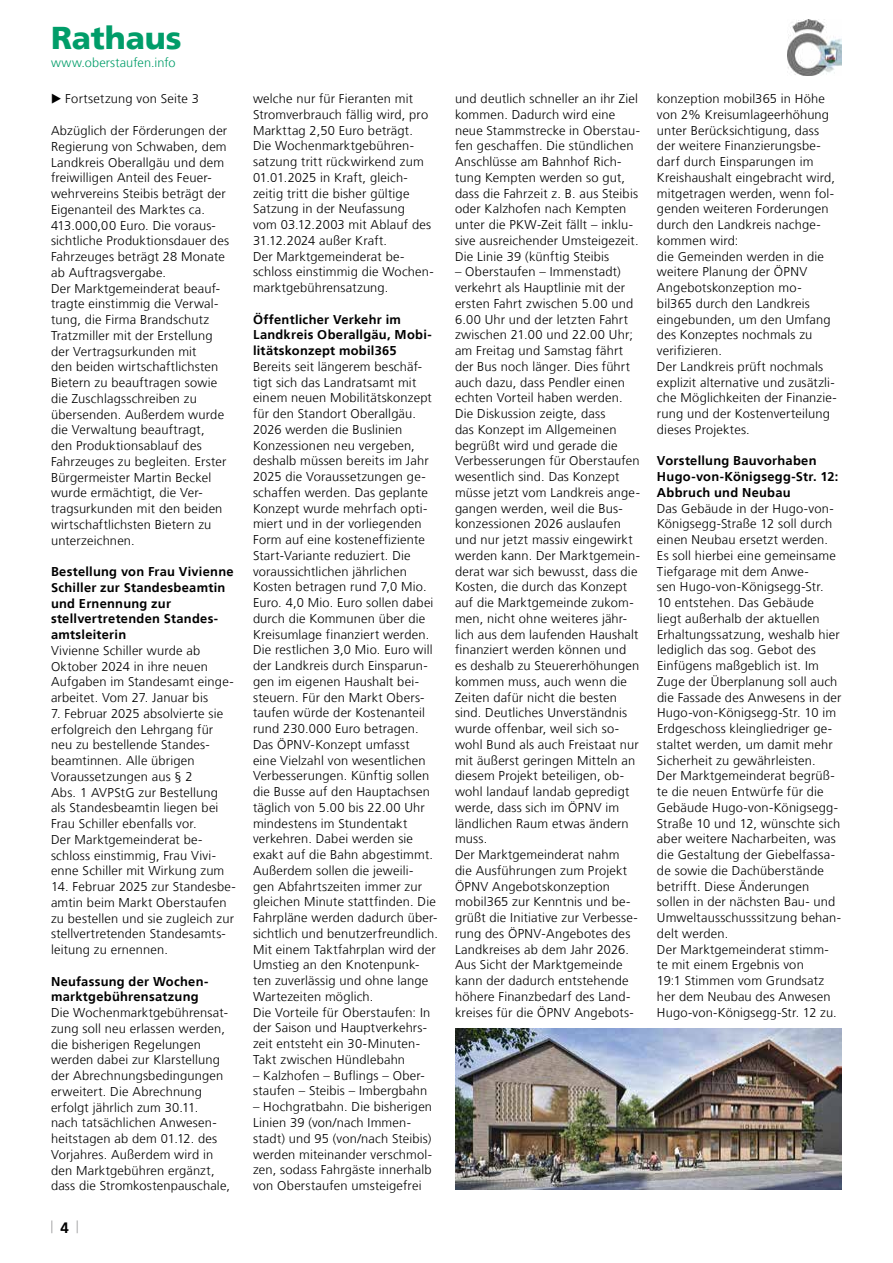
<style>
.page{position:relative;width:893px;height:1263px;background:#fff}
.page>*{position:absolute;margin:0;border:0;box-sizing:border-box;transform-origin:0 0}
.t1{font:900 31.5px "Frutiger LT";letter-spacing:-.005em;color:#009d69}
.t2{font:700 15px "Frutiger LT";color:#000}
.t3{font:300 12.75px/15.8px "Frutiger LT";letter-spacing:.015em;color:#000}
.t4{font:700 12.75px/15.8px "Frutiger LT";letter-spacing:.02em;color:#000}
.t5{font:300 12.75px "Frutiger LT";letter-spacing:.005em;color:#009d69}
</style>
<div class="page">
<svg style="left:51px;top:1220px;width:2px;height:13px"></svg>
<svg style="left:77px;top:1220px;width:1px;height:13px"></svg>
<img style="left:788px;top:20px;width:54px;height:55px">
<img style="left:455px;top:1029px;width:387px;height:161px">
<h1 class="t1" style="left:51px;top:19px;width:132px">Rathaus</h1>
<p class="t5" style="left:51px;top:56px;width:126px">www.oberstaufen.info</p>
<p class="t3" style="left:51px;top:91px;width:149px">▶ Fortsetzung von Seite 3</p>
<p class="t3" style="left:51px;top:123px;width:180px">Abzüglich der Förderungen der<br>Regierung von Schwaben, dem<br>Landkreis Oberallgäu und dem freiwilligen Anteil des Feuer&shy;wehrvereins Steibis beträgt der<br>Eigenanteil des Marktes ca.<br>413.000,00 Euro. Die voraus&shy;sichtliche Produktionsdauer des<br>Fahrzeuges beträgt 28 Monate ab Auftragsvergabe.<br>Der Marktgemeinderat beauf&shy;tragte einstimmig die Verwal&shy;tung, die Firma Brandschutz<br>Tratzmiller mit der Erstellung der Vertragsurkunden mit<br>den beiden wirtschaftlichsten<br>Bietern zu beauftragen sowie die Zuschlagsschreiben zu übersenden. Außerdem wurde die Verwaltung beauftragt,<br>den Produktionsablauf des<br>Fahrzeuges zu begleiten. Erster<br>Bürgermeister Martin Beckel wurde ermächtigt, die Ver&shy;tragsurkunden mit den beiden wirtschaftlichsten Bietern zu unterzeichnen.</p>
<p class="t4" style="left:51px;top:564px;width:184px">Bestellung von Frau Vivienne<br>Schiller zur Standesbeamtin und Ernennung zur stellvertretenden Standes&shy;amtsleiterin</p>
<p class="t3" style="left:51px;top:643px;width:184px">Vivienne Schiller wurde ab<br>Oktober 2024 in ihre neuen<br>Aufgaben im Standesamt einge&shy;arbeitet. Vom 27. Januar bis</p>
<p class="t3" style="left:51px;top:706px;width:175px">7. Februar 2025 absolvierte sie erfolgreich den Lehrgang für neu zu bestellende Standes&shy;beamtinnen. Alle übrigen<br>Voraussetzungen aus § 2<br>Abs. 1 AVPStG zur Bestellung als Standesbeamtin liegen bei<br>Frau Schiller ebenfalls vor.<br>Der Marktgemeinderat be&shy;schloss einstimmig, Frau Vivi&shy;enne Schiller mit Wirkung zum</p>
<p class="t3" style="left:51px;top:879px;width:186px">14. Februar 2025 zur Standesbe&shy;amtin beim Markt Oberstaufen zu bestellen und sie zugleich zur stellvertretenden Standesamts&shy;leitung zu ernennen.</p>
<p class="t4" style="left:51px;top:973px;width:159px">Neufassung der Wochen&shy;marktgebührensatzung</p>
<p class="t3" style="left:51px;top:1005px;width:181px">Die Wochenmarktgebührensat&shy;zung soll neu erlassen werden, die bisherigen Regelungen werden dabei zur Klarstellung der Abrechnungsbedingungen erweitert. Die Abrechnung erfolgt jährlich zum 30.11.<br>nach tatsächlichen Anwesen&shy;heitstagen ab dem 01.12. des<br>Vorjahres. Außerdem wird in den Marktgebühren ergänzt, dass die Stromkostenpauschale,</p>
<p class="t2" style="left:60px;top:1218px;width:10px">4</p>
<p class="t3" style="left:253px;top:91px;width:182px">welche nur für Fieranten mit<br>Stromverbrauch fällig wird, pro<br>Markttag 2,50 Euro beträgt.<br>Die Wochenmarktgebühren&shy;satzung tritt rückwirkend zum<br>01.01.2025 in Kraft, gleich&shy;zeitig tritt die bisher gültige<br>Satzung in der Neufassung<br>vom 03.12.2003 mit Ablauf des<br>31.12.2024 außer Kraft.<br>Der Marktgemeinderat be&shy;schloss einstimmig die Wochen&shy;marktgebührensatzung.</p>
<p class="t4" style="left:253px;top:311px;width:180px">Öffentlicher Verkehr im<br>Landkreis Oberallgäu, Mobi&shy;litätskonzept mobil365</p>
<p class="t3" style="left:253px;top:359px;width:186px">Bereits seit längerem beschäf&shy;tigt sich das Landratsamt mit einem neuen Mobilitätskonzept für den Standort Oberallgäu.<br>2026 werden die Buslinien<br>Konzessionen neu vergeben, deshalb müssen bereits im Jahr<br>2025 die Voraussetzungen ge&shy;schaffen werden. Das geplante<br>Konzept wurde mehrfach opti&shy;miert und in der vorliegenden<br>Form auf eine kosteneffiziente<br>Start-Variante reduziert. Die voraussichtlichen jährlichen<br>Kosten betragen rund 7,0 Mio.<br>Euro. 4,0 Mio. Euro sollen dabei durch die Kommunen über die<br>Kreisumlage finanziert werden.<br>Die restlichen 3,0 Mio. Euro will der Landkreis durch Einsparun&shy;gen im eigenen Haushalt bei&shy;steuern. Für den Markt Obers&shy;taufen würde der Kostenanteil rund 230.000 Euro betragen.<br>Das ÖPNV-Konzept umfasst<br>eine Vielzahl von wesentlichen<br>Verbesserungen. Künftig sollen die Busse auf den Hauptachsen täglich von 5.00 bis 22.00 Uhr mindestens im Stundentakt verkehren. Dabei werden sie exakt auf die Bahn abgestimmt.<br>Außerdem sollen die jeweili-<br>gen Abfahrtszeiten immer zur gleichen Minute stattfinden. Die<br>Fahrpläne werden dadurch über&shy;sichtlich und benutzerfreundlich.<br>Mit einem Taktfahrplan wird der<br>Umstieg an den Knotenpunk&shy;ten zuverlässig und ohne lange<br>Wartezeiten möglich.<br>Die Vorteile für Oberstaufen: In der Saison und Hauptverkehrs&shy;zeit entsteht ein 30-Minuten-<br>Takt zwischen Hündlebahn</p>
<p class="t3" style="left:253px;top:1068px;width:176px">– Kalzhofen – Buflings – Ober&shy;staufen – Steibis – Imbergbahn</p>
<p class="t3" style="left:253px;top:1099px;width:181px">– Hochgratbahn. Die bisherigen<br>Linien 39 (von/nach Immen&shy;stadt) und 95 (von/nach Steibis) werden miteinander verschmol&shy;zen, sodass Fahrgäste innerhalb von Oberstaufen umsteigefrei</p>
<p class="t3" style="left:455px;top:91px;width:186px">und deutlich schneller an ihr Ziel kommen. Dadurch wird eine neue Stammstrecke in Oberstau&shy;fen geschaffen. Die stündlichen<br>Anschlüsse am Bahnhof Rich&shy;tung Kempten werden so gut, dass die Fahrzeit z. B. aus Steibis oder Kalzhofen nach Kempten unter die PKW-Zeit fällt – inklu&shy;sive ausreichender Umsteigezeit.<br>Die Linie 39 (künftig Steibis</p>
<p class="t3" style="left:455px;top:264px;width:186px">– Oberstaufen – Immenstadt) verkehrt als Hauptlinie mit der ersten Fahrt zwischen 5.00 und<br>6.00 Uhr und der letzten Fahrt zwischen 21.00 und 22.00 Uhr; am Freitag und Samstag fährt der Bus noch länger. Dies führt auch dazu, dass Pendler einen echten Vorteil haben werden.<br>Die Diskussion zeigte, dass<br>das Konzept im Allgemeinen begrüßt wird und gerade die<br>Verbesserungen für Oberstaufen wesentlich sind. Das Konzept müsse jetzt vom Landkreis ange&shy;gangen werden, weil die Bus&shy;konzessionen 2026 auslaufen und nur jetzt massiv eingewirkt werden kann. Der Marktgemein&shy;derat war sich bewusst, dass die<br>Kosten, die durch das Konzept auf die Marktgemeinde zukom&shy;men, nicht ohne weiteres jähr&shy;lich aus dem laufenden Haushalt finanziert werden können und es deshalb zu Steuererhöhungen kommen muss, auch wenn die<br>Zeiten dafür nicht die besten sind. Deutliches Unverständnis wurde offenbar, weil sich so&shy;wohl Bund als auch Freistaat nur mit äußerst geringen Mitteln an diesem Projekt beteiligen, ob&shy;wohl landauf landab gepredigt werde, dass sich im ÖPNV im ländlichen Raum etwas ändern muss.<br>Der Marktgemeinderat nahm<br>die Ausführungen zum Projekt<br>ÖPNV Angebotskonzeption mobil365 zur Kenntnis und be&shy;grüßt die Initiative zur Verbesse&shy;rung des ÖPNV-Angebotes des<br>Landkreises ab dem Jahr 2026.<br>Aus Sicht der Marktgemeinde kann der dadurch entstehende höhere Finanzbedarf des Land&shy;kreises für die ÖPNV Angebots-</p>
<p class="t3" style="left:657px;top:91px;width:181px">konzeption mobil365 in Höhe von 2% Kreisumlageerhöhung unter Berücksichtigung, dass der weitere Finanzierungsbe&shy;darf durch Einsparungen im<br>Kreishaushalt eingebracht wird, mitgetragen werden, wenn fol&shy;genden weiteren Forderungen durch den Landkreis nachge&shy;kommen wird:<br>die Gemeinden werden in die weitere Planung der ÖPNV<br>Angebotskonzeption mo&shy;bil365 durch den Landkreis eingebunden, um den Umfang des Konzeptes nochmals zu verifizieren.<br>Der Landkreis prüft nochmals explizit alternative und zusätzli&shy;che Möglichkeiten der Finanzie&shy;rung und der Kostenverteilung dieses Projektes.</p>
<p class="t4" style="left:657px;top:453px;width:183px">Vorstellung Bauvorhaben<br>Hugo-von-Königsegg-Str. 12:<br>Abbruch und Neubau</p>
<p class="t3" style="left:657px;top:501px;width:186px">Das Gebäude in der Hugo-von-<br>Königsegg-Straße 12 soll durch einen Neubau ersetzt werden.<br>Es soll hierbei eine gemeinsame<br>Tiefgarage mit dem Anwe-<br>sen Hugo-von-Königsegg-Str.<br>10 entstehen. Das Gebäude liegt außerhalb der aktuellen<br>Erhaltungssatzung, weshalb hier lediglich das sog. Gebot des<br>Einfügens maßgeblich ist. Im<br>Zuge der Überplanung soll auch die Fassade des Anwesens in der<br>Hugo-von-Königsegg-Str. 10 im<br>Erdgeschoss kleingliedriger ge&shy;staltet werden, um damit mehr<br>Sicherheit zu gewährleisten.<br>Der Marktgemeinderat begrüß&shy;te die neuen Entwürfe für die<br>Gebäude Hugo-von-Königsegg-<br>Straße 10 und 12, wünschte sich aber weitere Nacharbeiten, was die Gestaltung der Giebelfassa&shy;de sowie die Dachüberstände betrifft. Diese Änderungen sollen in der nächsten Bau- und<br>Umweltausschusssitzung behan&shy;delt werden.<br>Der Marktgemeinderat stimm&shy;te mit einem Ergebnis von<br>19:1 Stimmen vom Grundsatz her dem Neubau des Anwesen<br>Hugo-von-Königsegg-Str. 12 zu.</p>
</div>
